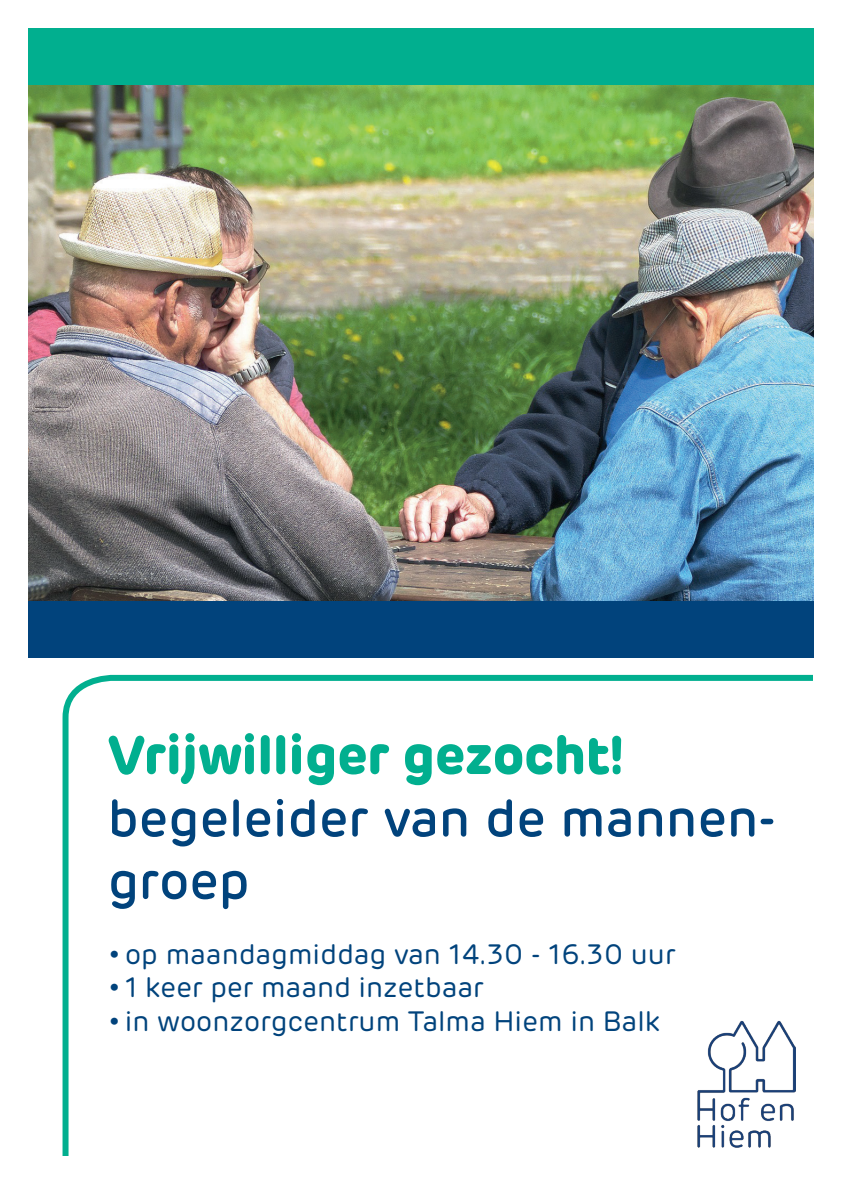
<style>
.page{position:relative;width:842px;height:1191px;background:#fff}
.page>*{position:absolute;margin:0;border:0;box-sizing:border-box;transform-origin:0 0}
.t1{font:700 54px "Rubrik";color:#01af8f}
.t2{font:500 52px/62.4px "Rubrik";color:#01437c}
.t3{font:28px "Rubrik";color:#01437c}
</style>
<div class="page">
<img style="left:28px;top:85px;width:786px;height:516px">
<div style="left:28px;top:28px;width:786px;height:57px;background:#01af8f"></div>
<div style="left:28px;top:601px;width:786px;height:57px;background:#01437c"></div>
<svg style="left:62px;top:674px;width:751px;height:482px"></svg>
<img style="left:697px;top:1020px;width:98px;height:127px">
<h1 class="t1" style="left:108px;top:720px;width:517px">Vrijwilliger gezocht!</h1>
<h2 class="t2" style="left:108px;top:787px;width:669px">begeleider van de mannen&shy;groep</h2>
<p class="t3" style="left:108px;top:937px;width:569px">•op maandagmiddag van 14.30 - 16.30 uur</p>
<p class="t3" style="left:108px;top:970px;width:378px">• 1 keer per maand inzetbaar</p>
<p class="t3" style="left:108px;top:1004px;width:553px">• in woonzorgcentrum Talma Hiem in Balk</p>
</div>
